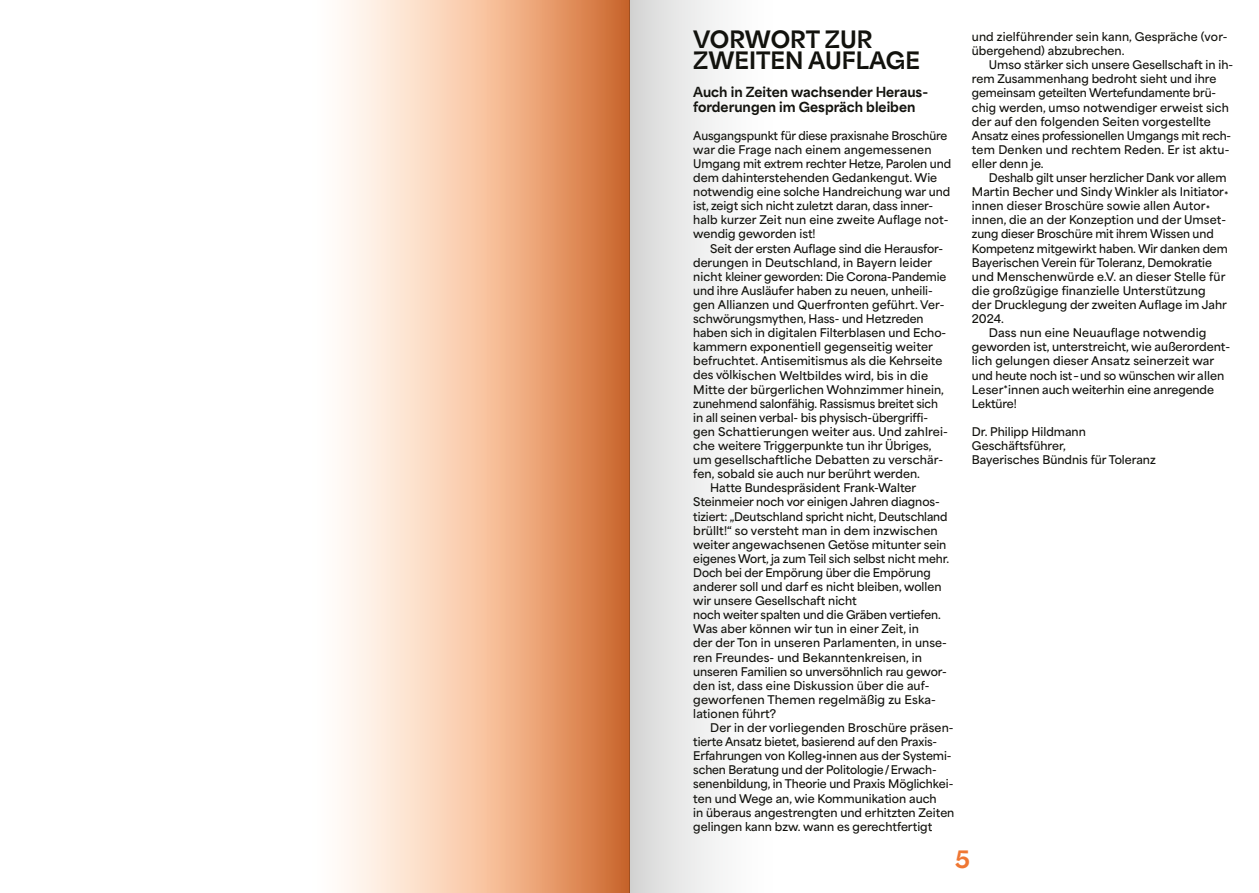
<style>
.page{position:relative;width:1259px;height:893px;background:#fff}
.page>*{position:absolute;margin:0;border:0;box-sizing:border-box;transform-origin:0 0}
.t1{font:900 22.5px/21.1px "Area Inktrap";color:#12120d}
.t2{font:900 22.5px "Area Inktrap";color:#ef7733}
.t3{font:900 13.05px/14.1px "Area Inktrap";color:#12120d}
.t4{font:700 11.25px/14.1px "Area Normal";color:#12120d}
</style>
<div class="page">
<div style="left:629px;top:0;width:144px;height:893px;background:linear-gradient(to right,#d7d7d7,#fff)"></div>
<svg style="left:341px;top:0;width:288px;height:893px;background:#f2c3a4"></svg>
<h1 class="t1" style="left:693px;top:27px;width:228px">VORWORT ZUR<br>ZWEITEN AUFLAGE</h1>
<p class="t3" style="left:693px;top:84px;width:236px">Auch in Zeiten wachsender Heraus&shy;forderungen im Gespräch bleiben</p>
<p class="t4" style="left:693px;top:127px;width:259px">Ausgangspunkt für diese praxisnahe Broschüre war die Frage nach einem angemessenen Umgang mit extrem rechter Hetze, Parolen und dem dahinterstehenden Gedankengut. Wie notwendig eine solche Handreichung war und ist, zeigt sich nicht zuletzt daran, dass inner&shy;halb kurzer Zeit nun eine zweite Auflage not&shy;wendig geworden ist!</p>
<p class="t4" style="left:710px;top:240px;width:234px">Seit der ersten Auflage sind die Herausfor-</p>
<p class="t4" style="left:693px;top:254px;width:240px">derungen in Deutschland, in Bayern leider</p>
<p class="t4" style="left:693px;top:268px;width:255px">nicht kleiner geworden: Die Corona-Pandemie</p>
<p class="t4" style="left:693px;top:282px;width:241px">und ihre Ausläufer haben zu neuen, unheili-</p>
<p class="t4" style="left:693px;top:296px;width:252px">gen Allianzen und Querfronten geführt. Ver-</p>
<p class="t4" style="left:693px;top:310px;width:232px">schwörungsmythen, Hass- und Hetzreden</p>
<p class="t4" style="left:693px;top:325px;width:254px">haben sich in digitalen Filterblasen und Echo-</p>
<p class="t4" style="left:693px;top:339px;width:241px">kammern exponentiell gegenseitig weiter</p>
<p class="t4" style="left:693px;top:353px;width:251px">befruchtet. Antisemitismus als die Kehrseite</p>
<p class="t4" style="left:693px;top:367px;width:236px">des völkischen Weltbildes wird, bis in die</p>
<p class="t4" style="left:693px;top:381px;width:252px">Mitte der bürgerlichen Wohnzimmer hinein,</p>
<p class="t4" style="left:693px;top:395px;width:246px">zunehmend salonfähig. Rassismus breitet sich</p>
<p class="t4" style="left:693px;top:409px;width:236px">in all seinen verbal- bis physisch-übergriffi-</p>
<p class="t4" style="left:693px;top:423px;width:256px">gen Schattierungen weiter aus. Und zahlrei-</p>
<p class="t4" style="left:693px;top:437px;width:240px">che weitere Triggerpunkte tun ihr Übriges,</p>
<p class="t4" style="left:693px;top:451px;width:251px">um gesellschaftliche Debatten zu verschär-</p>
<p class="t4" style="left:693px;top:466px;width:228px">fen, sobald sie auch nur berührt werden.</p>
<p class="t4" style="left:710px;top:480px;width:207px">Hatte Bundespräsident Frank-Walter</p>
<p class="t4" style="left:693px;top:494px;width:248px">Steinmeier noch vor einigen Jahren diagnos-</p>
<p class="t4" style="left:693px;top:508px;width:256px">tiziert: „Deutschland spricht nicht, Deutschland</p>
<p class="t4" style="left:693px;top:522px;width:246px">brüllt!“ so versteht man in dem inzwischen</p>
<p class="t4" style="left:693px;top:536px;width:255px">weiter angewachsenen Getöse mitunter sein</p>
<p class="t4" style="left:693px;top:550px;width:257px">eigenes Wort, ja zum Teil sich selbst nicht mehr.</p>
<p class="t4" style="left:693px;top:564px;width:239px">Doch bei der Empörung über die Empörung</p>
<p class="t4" style="left:693px;top:578px;width:250px">anderer soll und darf es nicht bleiben, wollen</p>
<p class="t4" style="left:693px;top:592px;width:165px">wir unsere Gesellschaft nicht</p>
<p class="t4" style="left:693px;top:607px;width:249px">noch weiter spalten und die Gräben vertiefen.</p>
<p class="t4" style="left:693px;top:621px;width:227px">Was aber können wir tun in einer Zeit, in</p>
<p class="t4" style="left:693px;top:635px;width:255px">der der Ton in unseren Parlamenten, in unse-</p>
<p class="t4" style="left:693px;top:649px;width:230px">ren Freundes- und Bekanntenkreisen, in</p>
<p class="t4" style="left:693px;top:663px;width:255px">unseren Familien so unversöhnlich rau gewor-</p>
<p class="t4" style="left:693px;top:677px;width:238px">den ist, dass eine Diskussion über die auf-</p>
<p class="t4" style="left:693px;top:691px;width:244px">geworfenen Themen regelmäßig zu Eska-</p>
<p class="t4" style="left:693px;top:705px;width:84px">lationen führt?</p>
<p class="t4" style="left:710px;top:719px;width:245px">Der in der vorliegenden Broschüre präsen-</p>
<p class="t4" style="left:693px;top:733px;width:245px">tierte Ansatz bietet, basierend auf den Praxis-</p>
<p class="t4" style="left:693px;top:748px;width:260px">Erfahrungen von Kolleg*innen aus der Systemi-</p>
<p class="t4" style="left:693px;top:762px;width:245px">schen Beratung und der Politologie / Erwach-</p>
<p class="t4" style="left:693px;top:776px;width:262px">senenbildung, in Theorie und Praxis Möglichkei-</p>
<p class="t4" style="left:693px;top:790px;width:245px">ten und Wege an, wie Kommunikation auch</p>
<p class="t4" style="left:693px;top:804px;width:263px">in überaus angestrengten und erhitzten Zeiten</p>
<p class="t4" style="left:693px;top:818px;width:241px">gelingen kann bzw. wann es gerechtfertigt</p>
<p class="t4" style="left:972px;top:28px;width:257px">und zielführender sein kann, Gespräche (vor&shy;übergehend) abzubrechen.</p>
<p class="t4" style="left:972px;top:57px;width:263px;text-indent:17px">Umso stärker sich unsere Gesellschaft in ih&shy;rem Zusammenhang bedroht sieht und ihre gemeinsam geteilten Wertefundamente brü&shy;chig werden, umso notwendiger erweist sich der auf den folgenden Seiten vorgestellte Ansatz eines professionellen Umgangs mit rech&shy;tem Denken und rechtem Reden. Er ist aktu&shy;eller denn je.</p>
<p class="t4" style="left:989px;top:169px;width:239px">Deshalb gilt unser herzlicher Dank vor allem</p>
<p class="t4" style="left:972px;top:184px;width:258px">Martin Becher und Sindy Winkler als Initiator*</p>
<p class="t4" style="left:972px;top:198px;width:240px">innen dieser Broschüre sowie allen Autor*</p>
<p class="t4" style="left:972px;top:212px;width:256px">innen, die an der Konzeption und der Umset-</p>
<p class="t4" style="left:972px;top:226px;width:243px">zung dieser Broschüre mit ihrem Wissen und</p>
<p class="t4" style="left:972px;top:240px;width:257px">Kompetenz mitgewirkt haben. Wir danken dem</p>
<p class="t4" style="left:972px;top:254px;width:241px">Bayerischen Verein für Toleranz, Demokratie</p>
<p class="t4" style="left:972px;top:268px;width:255px">und Menschenwürde e.V. an dieser Stelle für</p>
<p class="t4" style="left:972px;top:282px;width:235px">die großzügige finanzielle Unterstützung</p>
<p class="t4" style="left:972px;top:296px;width:257px">der Drucklegung der zweiten Auflage im Jahr</p>
<p class="t4" style="left:972px;top:310px;width:34px">2024.</p>
<p class="t4" style="left:989px;top:325px;width:219px">Dass nun eine Neuauflage notwendig</p>
<p class="t4" style="left:972px;top:339px;width:260px">geworden ist, unterstreicht, wie außerordent-</p>
<p class="t4" style="left:972px;top:353px;width:244px">lich gelungen dieser Ansatz seinerzeit war</p>
<p class="t4" style="left:972px;top:367px;width:254px">und heute noch ist – und so wünschen wir allen</p>
<p class="t4" style="left:972px;top:381px;width:244px">Leser*innen auch weiterhin eine anregende</p>
<p class="t4" style="left:972px;top:395px;width:46px">Lektüre!</p>
<p class="t4" style="left:972px;top:423px;width:185px">Dr. Philipp Hildmann<br>Geschäftsführer,<br>Bayerisches Bündnis für Toleranz</p>
<h1 class="t2" style="left:954px;top:839px;width:17px">5</h1>
</div>
